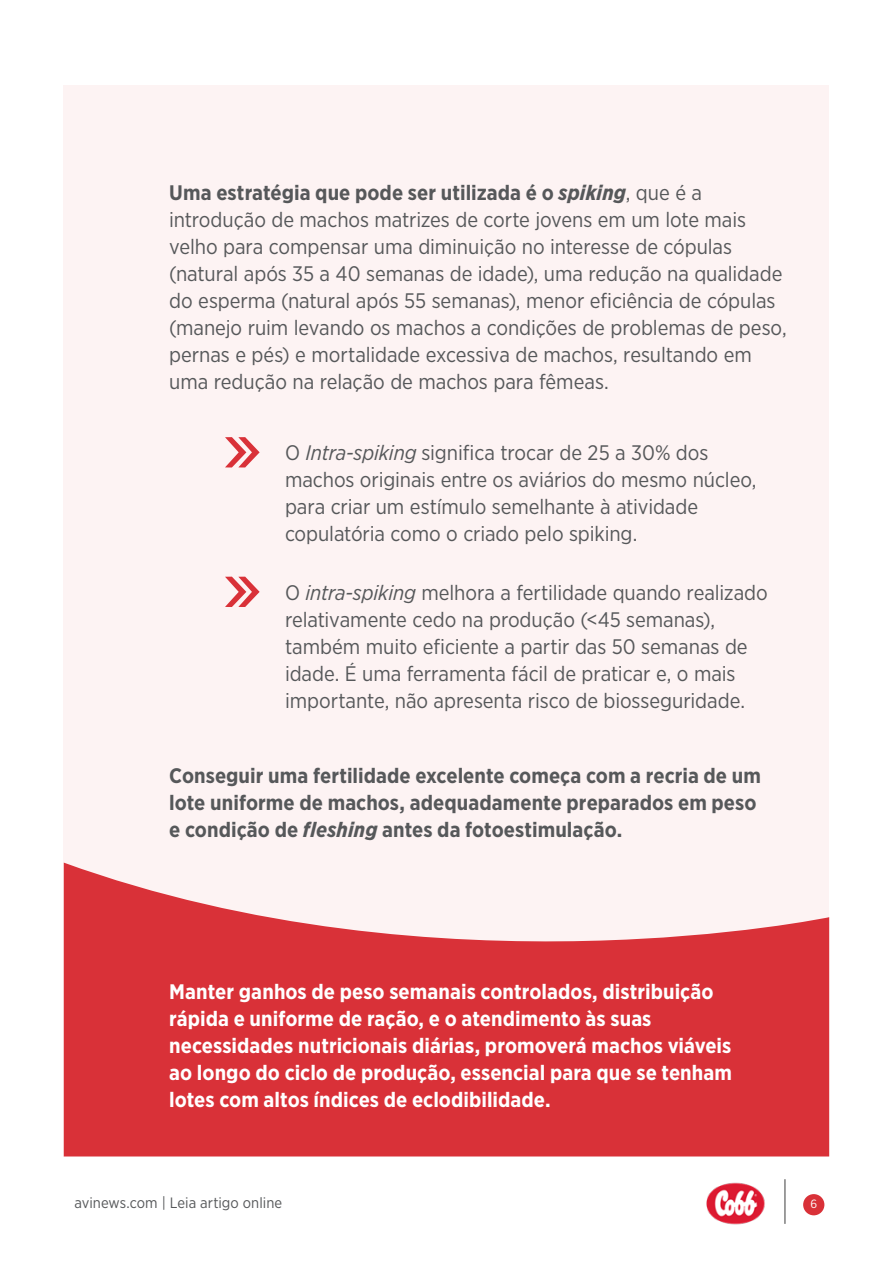
<style>
.page{position:relative;width:893px;height:1263px;background:#fff}
.page>*{position:absolute;margin:0;border:0;box-sizing:border-box;transform-origin:0 0}
.Online_txt{font:21px/27px "Gotham Narrow";letter-spacing:-.005em;color:#56585a}
.Online_txt-2{font:700 21px/27px "Gotham Narrow";color:#fff}
.Online_txt-3{font:700 21px/27px "Gotham Narrow";letter-spacing:.005em;color:#56585a}
.t1{font:15px "Gotham Narrow";color:#56585a}
.t2{font:12px "Gotham Narrow";color:#fff}
.s1{font-weight:700}
.s2{font-weight:700;font-style:italic}
.s3{font-style:italic}
</style>
<div class="page">
<div style="left:803px;top:1194px;width:21px;height:21px;background:#d93138;border-radius:50%"></div>
<hr style="left:784px;top:1179px;width:2px;height:45px;background:#7e7e7e">
<div style="left:64px;top:85px;width:765px;height:1071px;background:#fdf3f3"></div>
<img style="left:706px;top:1182px;width:59px;height:43px">
<svg style="left:64px;top:863px;width:765px;height:293px;fill:#d93138"></svg>
<svg style="left:225px;top:437px;width:35px;height:30px"></svg>
<svg style="left:225px;top:577px;width:35px;height:30px"></svg>
<p class="Online_txt" style="left:169px;top:179px;width:619px"><span class="s1">Uma estratégia que pode ser utilizada é o</span> <span class="s2">spiking</span>, que é a introdução de machos matrizes de corte jovens em um lote mais velho para compensar uma diminuição no interesse de cópulas (natural após 35 a 40 semanas de idade), uma redução na qualidade do esperma (natural após 55 semanas), menor eficiência de cópulas (manejo ruim levando os machos a condições de problemas de peso, pernas e pés) e mortalidade excessiva de machos, resultando em uma redução na relação de machos para fêmeas.</p>
<p class="Online_txt" style="left:285px;top:439px;width:473px">O <span class="s3">Intra-spiking</span> significa trocar de 25 a 30% dos machos originais entre os aviários do mesmo núcleo, para criar um estímulo semelhante à atividade copulatória como o criado pelo spiking.</p>
<p class="Online_txt" style="left:285px;top:578px;width:484px">O <span class="s3">intra-spiking</span> melhora a fertilidade quando realizado relativamente cedo na produção (&lt;45 semanas), também muito eficiente a partir das 50 semanas de idade. É uma ferramenta fácil de praticar e, o mais importante, não apresenta risco de biosseguridade.</p>
<p class="Online_txt-3" style="left:169px;top:762px;width:593px">Conseguir uma fertilidade excelente começa com a recria de um lote uniforme de machos, adequadamente preparados em peso e condição de <span class="s3">fleshing</span> antes da fotoestimulação.</p>
<p class="Online_txt-2" style="left:169px;top:978px;width:564px">Manter ganhos de peso semanais controlados, distribuição rápida e uniforme de ração, e o atendimento às suas necessidades nutricionais diárias, promoverá machos viáveis ao longo do ciclo de produção, essencial para que se tenham lotes com altos índices de eclodibilidade.</p>
<p class="t1" style="left:74px;top:1193px;width:209px">avinews.com | Leia artigo online</p>
<p class="t2" style="left:810px;top:1197px;width:8px">6</p>
</div>
